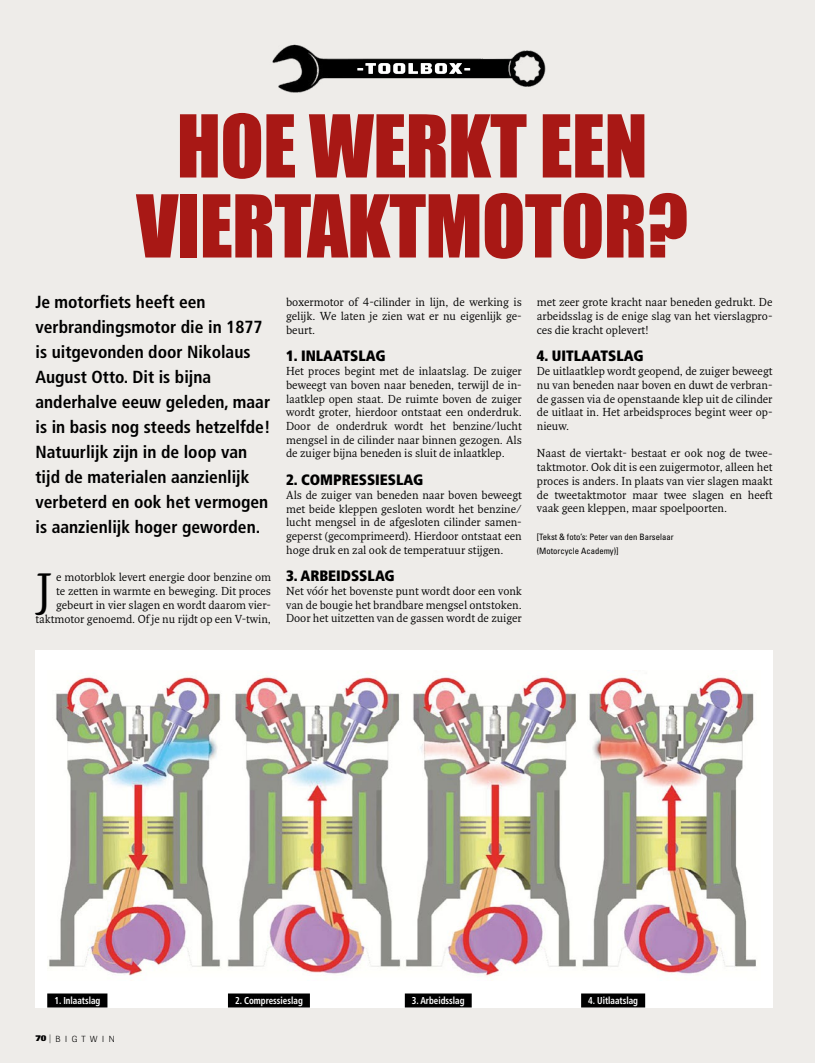
<style>
.page{position:relative;width:815px;height:1063px;background:#eeece9}
.page>*{position:absolute;margin:0;border:0;box-sizing:border-box;transform-origin:0 0}
.t1{font:80px/80px "Impact";letter-spacing:-.01em;color:#a81815;text-align:center}
.t2{font:49.5px "Fresco";color:#000}
.t3{font:700 condensed 17.5px/25px "Frutiger";color:#000}
.t4{font:900 condensed 15px "Frutiger LT Std";color:#000}
.t5{font:11.25px/13.8px "Fresco";color:#000;text-align:justify}
.t6{font:700 condensed 10px "Frutiger";color:#fff;scale:.9 1}
.t7{font:condensed 8.75px/13.8px "Univers";color:#000}
.t8{font:300 8.75px "Imago";letter-spacing:.52em;color:#000}
.s1{font-weight:800}
</style>
<div class="page">
<div style="left:35px;top:650px;width:737px;height:357px;background:#fff"></div>
<img style="left:48px;top:672px;width:708px;height:304px">
<img style="left:272px;top:44px;width:274px;height:49px">
<svg style="left:357px;top:63px;width:113px;height:11px"></svg>
<div style="left:47px;top:994px;width:60px;height:14px;background:#000"></div>
<div style="left:228px;top:994px;width:82px;height:14px;background:#000"></div>
<div style="left:405px;top:994px;width:67px;height:14px;background:#000"></div>
<div style="left:581px;top:994px;width:64px;height:14px;background:#000"></div>
<h1 class="t1" style="left:136px;top:104px;width:553px">HOE WERKT EEN<br>VIERTAKTMOTOR?</h1>
<p class="t3" style="left:35px;top:290px;width:237px">Je motorfiets heeft een verbrandingsmotor die in 1877 is uitgevonden door Nikolaus<br>August Otto. Dit is bijna anderhalve eeuw geleden, maar is in basis nog steeds hetzelfde!<br>Natuurlijk zijn in de loop van tijd de materialen aanzienlijk verbeterd en ook het vermogen is aanzienlijk hoger geworden.</p>
<p class="t5" style="left:35px;top:570px;width:237px;text-align:right">e motorblok levert energie door benzine om<br>te zetten in warmte en beweging. Dit proces gebeurt in vier slagen en wordt daarom vier&shy;taktmotor genoemd. Of je nu rijdt op een V-twin,</p>
<h2 class="t2" style="left:36px;top:561px;width:18px">J</h2>
<p class="t5" style="left:286px;top:295px;width:237px">boxermotor of 4-cilinder in lijn, de werking is gelijk. We laten je zien wat er nu eigenlijk ge&shy;beurt.</p>
<h3 class="t4" style="left:286px;top:347px;width:101px">1. INLAATSLAG</h3>
<p class="t5" style="left:286px;top:364px;width:237px">Het proces begint met de inlaatslag. De zuiger beweegt van boven naar beneden, terwijl de in&shy;laatklep open staat. De ruimte boven de zuiger wordt groter, hierdoor ontstaat een onderdruk.<br>Door de onderdruk wordt het benzine/lucht mengsel in de cilinder naar binnen gezogen. Als de zuiger bijna beneden is sluit de inlaatklep.</p>
<h3 class="t4" style="left:286px;top:471px;width:139px">2. COMPRESSIESLAG</h3>
<p class="t5" style="left:286px;top:488px;width:237px">Als de zuiger van beneden naar boven beweegt met beide kleppen gesloten wordt het benzine/ lucht mengsel in de afgesloten cilinder samen&shy;geperst (gecomprimeerd). Hierdoor ontstaat een hoge druk en zal ook de temperatuur stijgen.</p>
<h3 class="t4" style="left:286px;top:567px;width:110px">3. ARBEIDSSLAG</h3>
<p class="t5" style="left:286px;top:584px;width:237px">Net vóór het bovenste punt wordt door een vonk van de bougie het brandbare mengsel ontstoken.<br>Door het uitzetten van de gassen wordt de zuiger</p>
<p class="t5" style="left:537px;top:295px;width:237px">met zeer grote kracht naar beneden gedrukt. De arbeidsslag is de enige slag van het vierslagpro&shy;ces die kracht oplevert!</p>
<h3 class="t4" style="left:537px;top:347px;width:108px">4. UITLAATSLAG</h3>
<p class="t5" style="left:537px;top:364px;width:237px">De uitlaatklep wordt geopend, de zuiger beweegt nu van beneden naar boven en duwt de verbran&shy;de gassen via de openstaande klep uit de cilinder de uitlaat in. Het arbeidsproces begint weer op&shy;nieuw.</p>
<p class="t5" style="left:537px;top:446px;width:237px">Naast de viertakt- bestaat er ook nog de twee&shy;taktmotor. Ook dit is een zuigermotor, alleen het proces is anders. In plaats van vier slagen maakt de tweetaktmotor maar twee slagen en heeft vaak geen kleppen, maar spoelpoorten.</p>
<p class="t7" style="left:537px;top:530px;width:138px">[Tekst &amp; foto’s: Peter van den Barselaar (Motorcycle Academy)]</p>
<p class="t6" style="left:54px;top:994px;width:53px">1. Inlaatslag</p>
<p class="t6" style="left:235px;top:994px;width:77px">2. Compressieslag</p>
<p class="t6" style="left:412px;top:994px;width:60px">3. Arbeidsslag</p>
<p class="t6" style="left:588px;top:994px;width:57px">4. Uitlaatslag</p>
<p class="t8" style="left:35px;top:1034px;width:81px"><span class="s1">70</span> |BIGTWIN</p>
</div>
